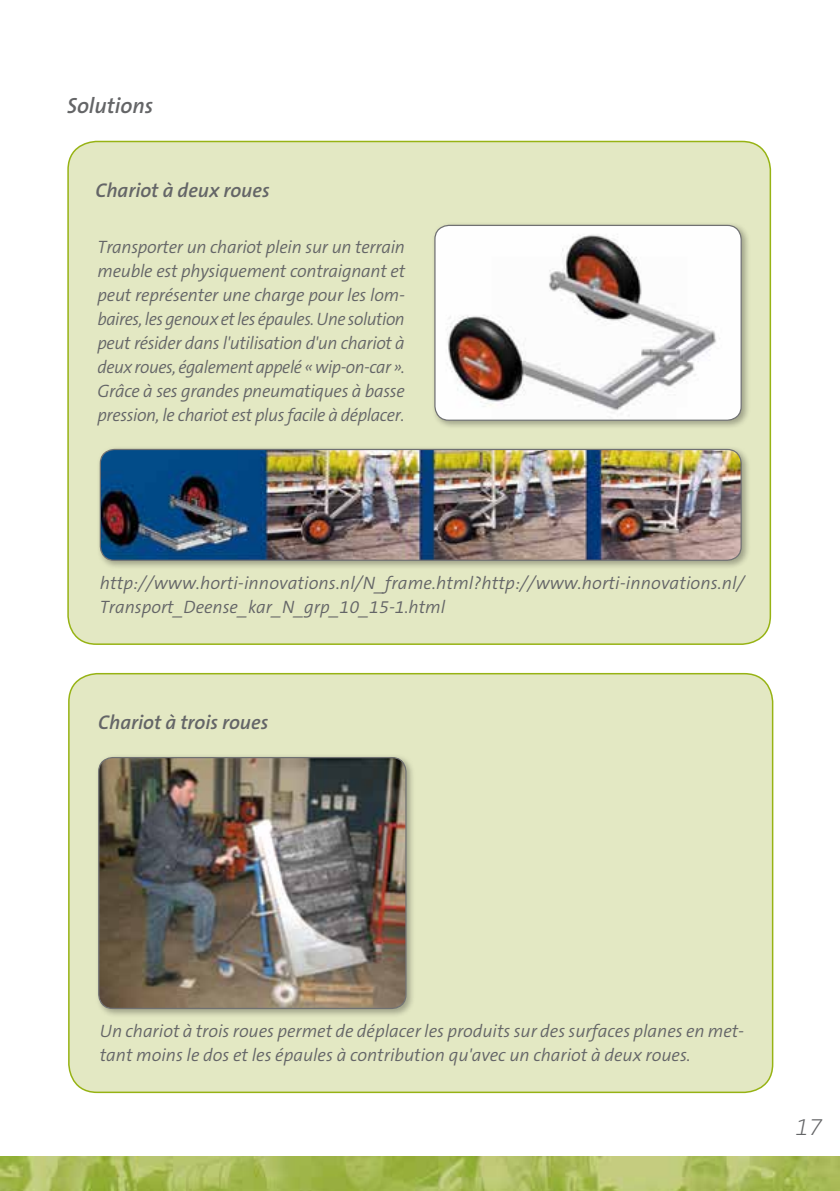
<style>
.page{position:relative;width:840px;height:1191px;background:#fff}
.page>*{position:absolute;margin:0;border:0;box-sizing:border-box;transform-origin:0 0}
.t1{font:italic 200 24px "The Sans B2";color:#646567}
.t2{font:italic 600 22px "The Sans B6";color:#646567}
.t3{font:italic 600 20px "The Sans B6";color:#646567}
.t4{font:italic 300 18px/24px "The Sans B4";color:#646567}
</style>
<div class="page">
<img style="left:0;top:1157px;width:839px;height:34px">
<div style="left:68px;top:141px;width:701px;height:503px;background:#e3e8c3;border-radius:28px"></div>
<div style="left:430px;top:221px;width:320px;height:208px;background:#000;opacity:.3"></div>
<img style="left:434px;top:225px;width:306px;height:195px">
<div style="left:434px;top:225px;width:307px;height:196px;border:1px solid #707172;border-radius:14px"></div>
<div style="left:96px;top:445px;width:654px;height:125px;background:#000;opacity:.3"></div>
<img style="left:100px;top:449px;width:640px;height:111px">
<div style="left:100px;top:449px;width:641px;height:112px;border:1px solid #707172;border-radius:14px"></div>
<div style="left:69px;top:673px;width:703px;height:419px;background:#e3e8c3;border-radius:28px"></div>
<div style="left:68px;top:673px;width:705px;height:420px;border:2px solid #97b314;border-radius:28px"></div>
<div style="left:95px;top:753px;width:320px;height:265px;background:#000;opacity:.3"></div>
<img style="left:99px;top:757px;width:306px;height:251px">
<div style="left:98px;top:757px;width:308px;height:252px;border:1px solid #707172;border-radius:14px"></div>
<p class="t2" style="left:67px;top:94px;width:87px">Solutions</p>
<p class="t3" style="left:95px;top:179px;width:176px">Chariot à deux roues</p>
<p class="t4" style="left:97px;top:236px;width:309px;text-align:justify">Transporter un chariot plein sur un terrain meuble est physiquement contraignant et peut représenter une charge pour les lom&shy;baires, les genoux et les épaules. Une solution peut résider dans l'utilisation d'un chariot à deux roues, également appelé « wip-on-car ».<br>Grâce à ses grandes pneumatiques à basse pression, le chariot est plus facile à déplacer.</p>
<p class="t4" style="left:100px;top:572px;width:645px">http://www.horti-innovations.nl/N_frame.html?http://www.horti-innovations.nl/<br>Transport_Deense_kar_N_grp_10_15-1.html</p>
<p class="t3" style="left:98px;top:711px;width:172px">Chariot à trois roues</p>
<p class="t4" style="left:100px;top:1020px;width:645px">Un chariot à trois roues permet de déplacer les produits sur des surfaces planes en met&shy;tant moins le dos et les épaules à contribution qu'avec un chariot à deux roues.</p>
<h1 class="t1" style="left:795px;top:1114px;width:28px">17</h1>
</div>
